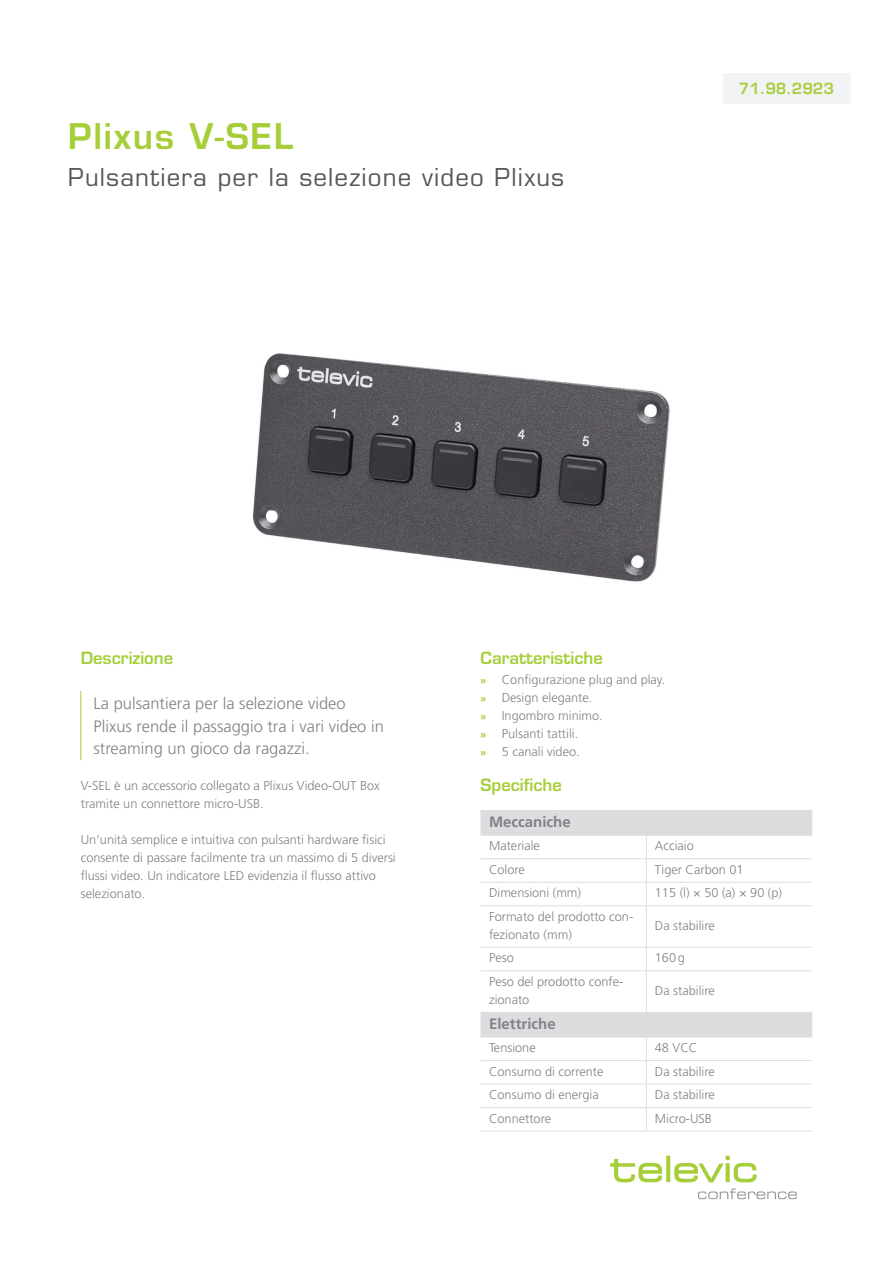
<style>
.page{position:relative;width:893px;height:1263px;background:#fff}
.page>*{position:absolute;margin:0;border:0;box-sizing:border-box;transform-origin:0 0}
.Titel_niveau_1{font:600 34.5px "Eurostile LT Std";letter-spacing:.05em;color:#a6ce39}
.Titel_niveau_2{font:24px "Eurostile LT Std";letter-spacing:.05em;color:#57585a}
.BROOD___regular{font:300 16.5px/22.5px "Frutiger LT Std";color:#808285}
.Titel_niveau_3{font:600 16.5px "Eurostile LT Std";color:#a6ce39}
.Titel_-_cell{font:700 15px "Frutiger LT Std";color:#808285}
.DATASHEET_-_number{font:600 15px "Eurostile LT Std";color:#a6ce39}
.BROOD___regular-2{font:300 12.75px/18px "Frutiger LT Std";color:#808285}
.Text_-_cell{font:300 12.75px/18px "Frutiger LT Std";color:#808285}
.s1{font-weight:700;font-size:10.5px;color:#a6ce39}
</style>
<div class="page">
<svg style="left:698px;top:1188px;width:99px;height:11px"></svg>
<svg style="left:610px;top:1156px;width:147px;height:26px"></svg>
<img style="left:252px;top:353px;width:418px;height:229px">
<hr style="left:80px;top:691px;width:1px;height:69px;background:#a6ce39">
<svg style="left:480px;top:811px;width:331px;height:226px"></svg>
<svg style="left:811px;top:811px;width:1px;height:24px"></svg>
<svg style="left:811px;top:1013px;width:1px;height:24px"></svg>
<hr style="left:480px;top:882px;width:166px;height:1px;background:#dcdddf">
<hr style="left:646px;top:882px;width:166px;height:1px;background:#dcdddf">
<hr style="left:480px;top:858px;width:166px;height:1px;background:#dcdddf">
<hr style="left:480px;top:905px;width:166px;height:1px;background:#dcdddf">
<hr style="left:480px;top:947px;width:166px;height:1px;background:#dcdddf">
<hr style="left:480px;top:970px;width:166px;height:1px;background:#dcdddf">
<hr style="left:480px;top:1060px;width:166px;height:1px;background:#dcdddf">
<hr style="left:480px;top:1084px;width:166px;height:1px;background:#dcdddf">
<hr style="left:480px;top:1131px;width:166px;height:1px;background:#dcdddf">
<hr style="left:646px;top:858px;width:166px;height:1px;background:#dcdddf">
<svg style="left:646px;top:836px;width:1px;height:69px"></svg>
<hr style="left:646px;top:905px;width:166px;height:1px;background:#dcdddf">
<hr style="left:646px;top:906px;width:1px;height:41px;background:#dcdddf">
<hr style="left:646px;top:947px;width:166px;height:1px;background:#dcdddf">
<svg style="left:646px;top:948px;width:1px;height:22px"></svg>
<hr style="left:646px;top:970px;width:166px;height:1px;background:#dcdddf">
<hr style="left:646px;top:971px;width:1px;height:41px;background:#dcdddf">
<hr style="left:646px;top:1060px;width:166px;height:1px;background:#dcdddf">
<hr style="left:646px;top:1084px;width:166px;height:1px;background:#dcdddf">
<svg style="left:646px;top:1038px;width:1px;height:93px"></svg>
<hr style="left:646px;top:1131px;width:166px;height:1px;background:#dcdddf">
<hr style="left:480px;top:1012px;width:166px;height:1px;background:#dcdddf">
<hr style="left:646px;top:1012px;width:166px;height:1px;background:#dcdddf">
<hr style="left:480px;top:1037px;width:166px;height:1px;background:#dcdddf">
<hr style="left:646px;top:1037px;width:166px;height:1px;background:#dcdddf">
<hr style="left:480px;top:1107px;width:166px;height:1px;background:#dcdddf">
<hr style="left:646px;top:1107px;width:166px;height:1px;background:#dcdddf">
<hr style="left:480px;top:810px;width:166px;height:1px;background:#dcdddf">
<hr style="left:646px;top:810px;width:166px;height:1px;background:#dcdddf">
<hr style="left:480px;top:835px;width:166px;height:1px;background:#dcdddf">
<hr style="left:646px;top:835px;width:166px;height:1px;background:#dcdddf">
<div style="left:722px;top:73px;width:128px;height:30px;background:#f2f3f4"></div>
<p class="Titel_niveau_1" style="left:68px;top:115px;width:227px">Plixus V-SEL</p>
<p class="Titel_niveau_2" style="left:68px;top:163px;width:498px">Pulsantiera per la selezione video Plixus</p>
<p class="DATASHEET_-_number" style="left:739px;top:79px;width:97px">71.98.2923</p>
<p class="DATASHEET_-_number" style="left:802px;top:79px;width:33px">000</p>
<p class="Titel_niveau_3" style="left:81px;top:648px;width:94px">Descrizione</p>
<p class="BROOD___regular" style="left:94px;top:692px;width:292px">La pulsantiera per la selezione video<br>Plixus rende il passaggio tra i vari video in streaming un gioco da ragazzi.</p>
<p class="BROOD___regular-2" style="left:81px;top:777px;width:301px">V-SEL è un accessorio collegato a Plixus Video-OUT Box tramite un connettore micro-USB.</p>
<p class="BROOD___regular-2" style="left:81px;top:831px;width:317px">Un’unità semplice e intuitiva con pulsanti hardware fisici consente di passare facilmente tra un massimo di 5 diversi flussi video. Un indicatore LED evidenzia il flusso attivo selezionato.</p>
<p class="Titel_niveau_3" style="left:480px;top:648px;width:124px">Caratteristiche</p>
<p class="BROOD___regular-2" style="left:480px;top:671px;width:186px"><span class="s1">»</span> Configurazione plug and play.</p>
<p class="BROOD___regular-2" style="left:480px;top:689px;width:113px"><span class="s1">»</span> Design elegante.</p>
<p class="BROOD___regular-2" style="left:480px;top:707px;width:124px"><span class="s1">»</span> Ingombro minimo.</p>
<p class="BROOD___regular-2" style="left:480px;top:725px;width:99px"><span class="s1">»</span> Pulsanti tattili.</p>
<p class="BROOD___regular-2" style="left:480px;top:743px;width:101px"><span class="s1">»</span> 5 canali video.</p>
<p class="Titel_niveau_3" style="left:480px;top:775px;width:83px">Specifiche</p>
<p class="Titel_-_cell" style="left:489px;top:813px;width:83px">Meccaniche</p>
<p class="Text_-_cell" style="left:489px;top:837px;width:52px">Materiale</p>
<p class="Text_-_cell" style="left:655px;top:837px;width:40px">Acciaio</p>
<p class="Text_-_cell" style="left:489px;top:860px;width:37px">Colore</p>
<p class="Text_-_cell" style="left:655px;top:860px;width:90px">Tiger Carbon 01</p>
<p class="Text_-_cell" style="left:489px;top:884px;width:94px">Dimensioni (mm)</p>
<p class="Text_-_cell" style="left:655px;top:884px;width:129px">115 (l) × 50 (a) × 90 (p)</p>
<p class="Text_-_cell" style="left:489px;top:907px;width:146px">Formato del prodotto con&shy;fezionato (mm)</p>
<p class="Text_-_cell" style="left:655px;top:916px;width:61px">Da stabilire</p>
<p class="Text_-_cell" style="left:489px;top:949px;width:26px">Peso</p>
<p class="Text_-_cell" style="left:655px;top:949px;width:31px">160g</p>
<p class="Text_-_cell" style="left:489px;top:972px;width:136px">Peso del prodotto confe&shy;zionato</p>
<p class="Text_-_cell" style="left:655px;top:981px;width:61px">Da stabilire</p>
<p class="Titel_-_cell" style="left:489px;top:1014px;width:68px">Elettriche</p>
<p class="Text_-_cell" style="left:489px;top:1039px;width:48px">Tensione</p>
<p class="Text_-_cell" style="left:655px;top:1039px;width:44px">48 VCC</p>
<p class="Text_-_cell" style="left:489px;top:1062px;width:116px">Consumo di corrente</p>
<p class="Text_-_cell" style="left:655px;top:1062px;width:61px">Da stabilire</p>
<p class="Text_-_cell" style="left:489px;top:1086px;width:111px">Consumo di energia</p>
<p class="Text_-_cell" style="left:655px;top:1086px;width:61px">Da stabilire</p>
<p class="Text_-_cell" style="left:489px;top:1109px;width:64px">Connettore</p>
<p class="Text_-_cell" style="left:655px;top:1109px;width:59px">Micro-USB</p>
</div>
